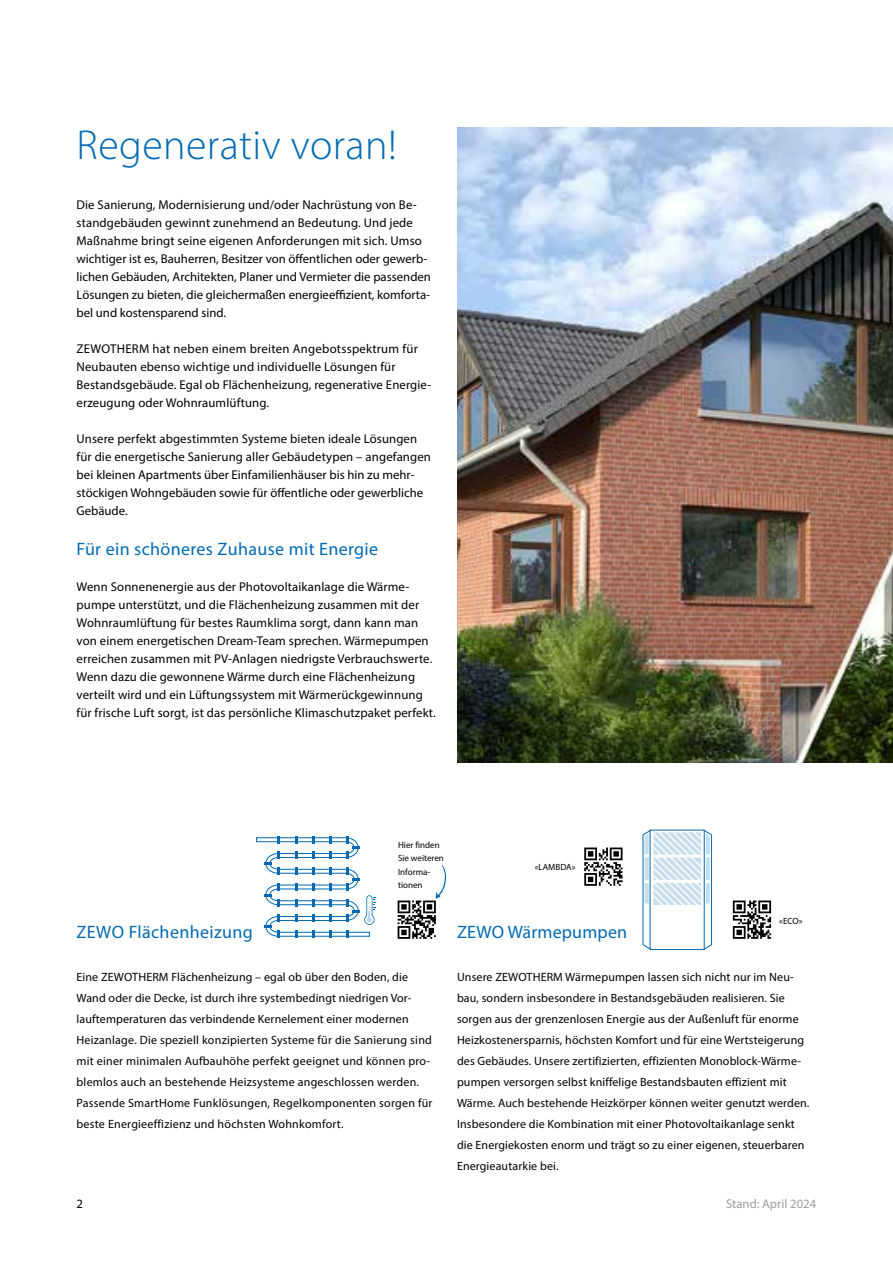
<style>
.page{position:relative;width:893px;height:1263px;background:#fff}
.page>*{position:absolute;margin:0;border:0;box-sizing:border-box;transform-origin:0 0}
.t1{font:300 42px "Myriad Pro";letter-spacing:.01em;color:#006ab3}
.t2{font:18px "Myriad Pro";letter-spacing:.02em;color:#006ab3}
.t3{font:12.75px/18px "Myriad Pro";letter-spacing:.01em;color:#000}
.t4{font:12.75px "Myriad Pro";color:#9c9e9f}
.t5{font:12px/21px "Myriad Pro";letter-spacing:.01em;color:#000}
.t6{font:9px/13.5px "Myriad Pro";color:#000}
</style>
<div class="page">
<img style="left:457px;top:128px;width:436px;height:634px">
<svg style="left:256px;top:836px;width:120px;height:102px"></svg>
<svg style="left:642px;top:829px;width:70px;height:121px"></svg>
<svg style="left:584px;top:847px;width:38px;height:39px"></svg>
<svg style="left:733px;top:900px;width:38px;height:39px"></svg>
<svg style="left:398px;top:865px;width:48px;height:74px"></svg>
<h1 class="t1" style="left:77px;top:120px;width:322px">Regenerativ voran!</h1>
<p class="t3" style="left:77px;top:195px;width:356px">Die Sanierung, Modernisierung und/oder Nachrüstung von Be&shy;standgebäuden gewinnt zunehmend an Bedeutung. Und jede Maßnahme bringt seine eigenen Anforderungen mit sich. Umso wichtiger ist es, Bauherren, Besitzer von öffentlichen oder gewerb&shy;lichen Gebäuden, Architekten, Planer und Vermieter die passenden Lösungen zu bieten, die gleichermaßen energieeffizient, komforta&shy;bel und kostensparend sind.</p>
<p class="t3" style="left:77px;top:339px;width:356px">ZEWOTHERM hat neben einem breiten Angebotsspektrum für Neubauten ebenso wichtige und individuelle Lösungen für Bestandsgebäude. Egal ob Flächenheizung, regenerative Energie&shy;erzeugung oder Wohnraumlüftung.</p>
<p class="t3" style="left:77px;top:429px;width:356px">Unsere perfekt abgestimmten Systeme bieten ideale Lösungen für die energetische Sanierung aller Gebäudetypen – angefangen bei kleinen Apartments über Einfamilienhäuser bis hin zu mehr&shy;stöckigen Wohngebäuden sowie für öffentliche oder gewerbliche Gebäude.</p>
<h2 class="t2" style="left:77px;top:538px;width:303px">Für ein schöneres Zuhause mit Energie</h2>
<p class="t3" style="left:77px;top:578px;width:361px">Wenn Sonnenenergie aus der Photovoltaikanlage die Wärme&shy;pumpe unterstützt, und die Flächenheizung zusammen mit der Wohnraumlüftung für bestes Raumklima sorgt, dann kann man von einem energetischen Dream-Team sprechen. Wärmepumpen erreichen zusammen mit PV-Anlagen niedrigste Verbrauchswerte.<br>Wenn dazu die gewonnene Wärme durch eine Flächenheizung verteilt wird und ein Lüftungssystem mit Wärmerückgewinnung für frische Luft sorgt, ist das persönliche Klimaschutzpaket perfekt.</p>
<p class="t6" style="left:398px;top:838px;width:47px">Hier finden<br>Sie weiteren<br>Informa&shy;tionen</p>
<h2 class="t2" style="left:77px;top:920px;width:178px">ZEWO Flächenheizung</h2>
<p class="t5" style="left:77px;top:966px;width:358px">Eine ZEWOTHERM Flächenheizung – egal ob über den Boden, die Wand oder die Decke, ist durch ihre systembedingt niedrigen Vor&shy;lauftemperaturen das verbindende Kernelement einer modernen Heizanlage. Die speziell konzipierten Systeme für die Sanierung sind mit einer minimalen Aufbauhöhe perfekt geeignet und können pro&shy;blemlos auch an bestehende Heizsysteme angeschlossen werden.<br>Passende SmartHome Funklösungen, Regelkomponenten sorgen für beste Energieeffizienz und höchsten Wohnkomfort.</p>
<p class="t6" style="left:535px;top:860px;width:42px">«LAMBDA»</p>
<p class="t6" style="left:779px;top:914px;width:25px">«ECO»</p>
<h2 class="t2" style="left:457px;top:920px;width:172px">ZEWO Wärmepumpen</h2>
<p class="t5" style="left:457px;top:966px;width:354px">Unsere ZEWOTHERM Wärmepumpen lassen sich nicht nur im Neu&shy;bau, sondern insbesondere in Bestandsgebäuden realisieren. Sie sorgen aus der grenzenlosen Energie aus der Außenluft für enorme Heizkostenersparnis, höchsten Komfort und für eine Wertsteigerung des Gebäudes. Unsere zertifizierten, effizienten Monoblock-Wärme&shy;pumpen versorgen selbst kniffelige Bestandsbauten effizient mit Wärme. Auch bestehende Heizkörper können weiter genutzt werden.<br>Insbesondere die Kombination mit einer Photovoltaikanlage senkt die Energiekosten enorm und trägt so zu einer eigenen, steuerbaren Energieautarkie bei.</p>
<p class="t3" style="left:77px;top:1194px;width:8px">2</p>
<p class="t4" style="left:726px;top:1195px;width:92px">Stand: April 2024</p>
</div>
